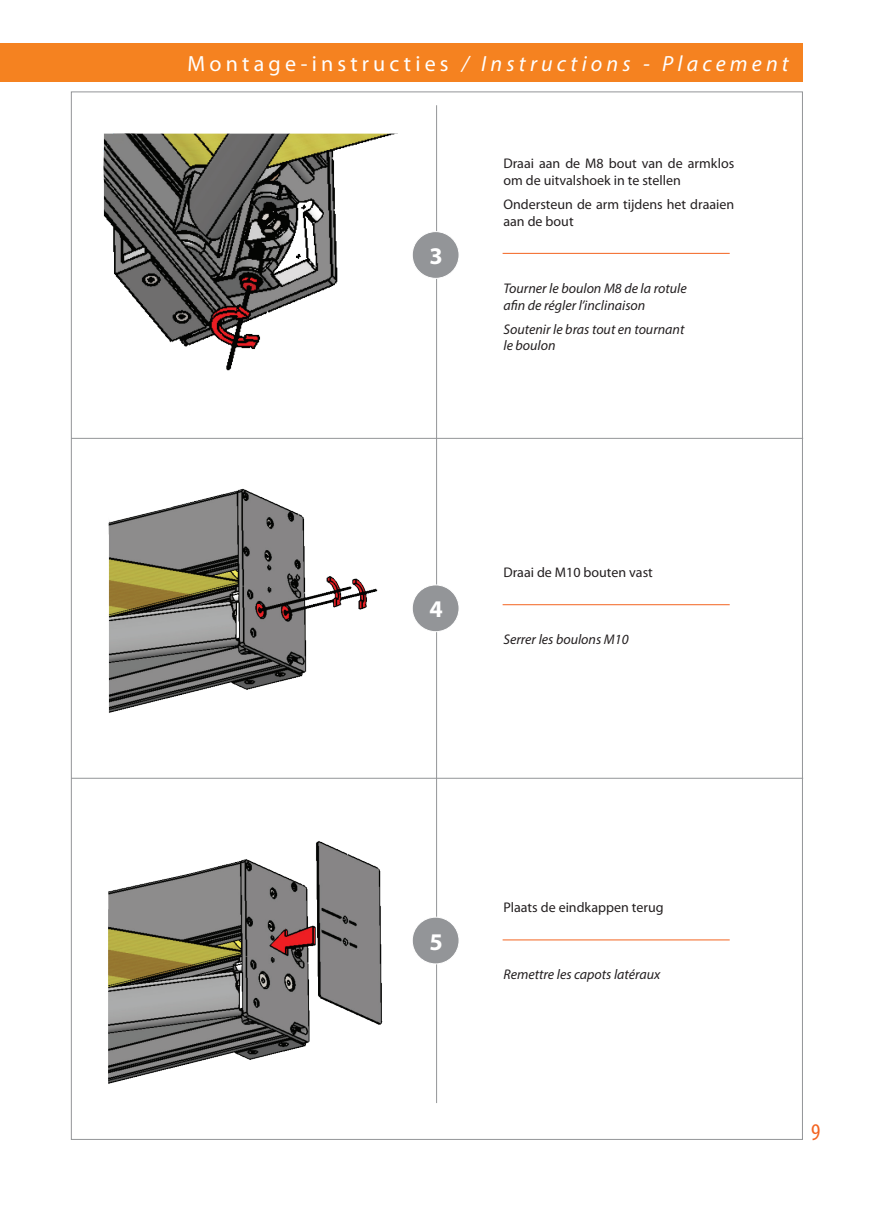
<style>
.page{position:relative;width:874px;height:1225px;background:#fff}
.page>*{position:absolute;margin:0;border:0;box-sizing:border-box;transform-origin:0 0}
.t1{font:700 24px "Myriad Pro";color:#fff}
.t2{font:condensed 24px "Myriad Pro";color:#f36421}
.t3{font:italic 22px "Myriad Pro";letter-spacing:.19em;color:#fff}
.t4{font:14px/16.8px "Myriad Pro";color:#231f20}
.t5{font:italic 14px/16.8px "Myriad Pro";color:#231f20}
.s1{font-style:normal}
</style>
<div class="page">
<div style="left:0;top:43px;width:802px;height:39px;background:#f58220"></div>
<hr style="left:436px;top:105px;width:1px;height:998px;background:#939598">
<hr style="left:71px;top:438px;width:731px;height:1px;background:#939598">
<hr style="left:71px;top:777px;width:731px;height:1px;background:#939598">
<div style="left:412px;top:232px;width:47px;height:46px;background:#939598;border-radius:50%"></div>
<div style="left:411px;top:231px;width:48px;height:48px;border:1px solid #fff;border-radius:50%"></div>
<div style="left:412px;top:585px;width:47px;height:46px;background:#939598;border-radius:50%"></div>
<div style="left:411px;top:584px;width:48px;height:48px;border:1px solid #fff;border-radius:50%"></div>
<div style="left:412px;top:917px;width:47px;height:47px;background:#939598;border-radius:50%"></div>
<div style="left:411px;top:916px;width:48px;height:48px;border:1px solid #fff;border-radius:50%"></div>
<hr style="left:502px;top:939px;width:227px;height:1px;background:#f36421">
<hr style="left:502px;top:604px;width:227px;height:1px;background:#f36421">
<hr style="left:502px;top:253px;width:227px;height:1px;background:#f36421">
<img style="left:103px;top:133px;width:295px;height:238px">
<img style="left:108px;top:488px;width:270px;height:225px">
<img style="left:108px;top:841px;width:275px;height:243px">
<h2 class="t3" style="left:187px;top:50px;width:602px"><span class="s1">Montage-instructies</span> / Instructions - Placement</h2>
<p class="t1" style="left:429px;top:240px;width:15px">3</p>
<p class="t4" style="left:503px;top:155px;width:232px">Draai aan de M8 bout van de armklos om de uitvalshoek in te stellen</p>
<p class="t4" style="left:503px;top:195px;width:232px">Ondersteun de arm tijdens het draaien aan de bout</p>
<p class="t5" style="left:503px;top:279px;width:185px">Tourner le boulon M8 de la rotule</p>
<p class="t5" style="left:503px;top:296px;width:143px">afin de régler l’inclinaison</p>
<p class="t5" style="left:503px;top:320px;width:182px">Soutenir le bras tout en tournant le boulon</p>
<p class="t1" style="left:429px;top:593px;width:15px">4</p>
<p class="t4" style="left:503px;top:563px;width:151px">Draai de M10 bouten vast</p>
<p class="t5" style="left:503px;top:631px;width:127px">Serrer les boulons M10</p>
<p class="t1" style="left:429px;top:925px;width:15px">5</p>
<p class="t4" style="left:503px;top:898px;width:162px">Plaats de eindkappen terug</p>
<p class="t5" style="left:503px;top:966px;width:158px">Remettre les capots latéraux</p>
<p class="t2" style="left:810px;top:1117px;width:11px">9</p>
</div>
